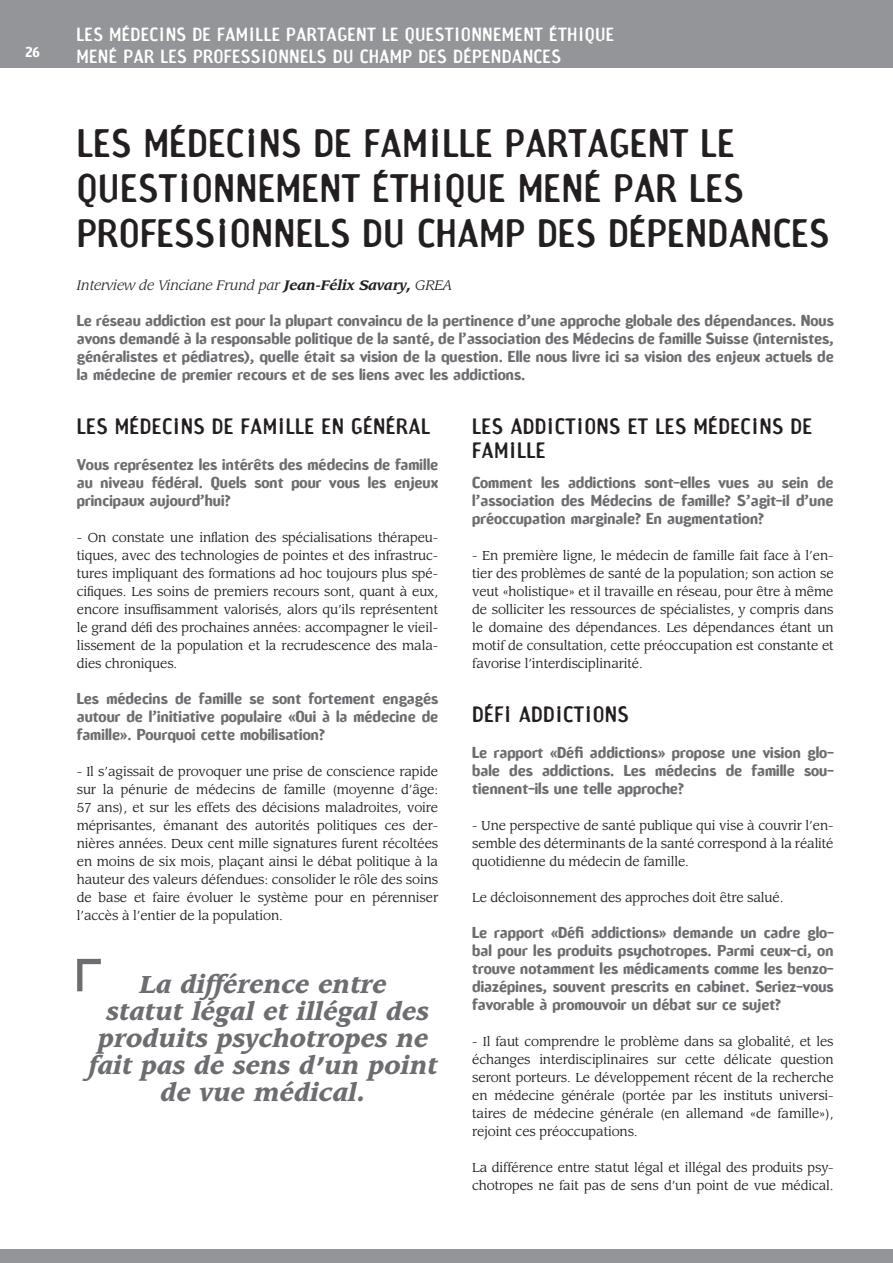
<style>
.page{position:relative;width:893px;height:1263px;background:#fff}
.page>*{position:absolute;margin:0;border:0;box-sizing:border-box;transform-origin:0 0}
.t1{font:37.5px/45px "Amoebia Sans";letter-spacing:.01em;color:#231f20}
.t2{font:italic 900 24px/27px "Leawood";color:#6c6d70;text-align:center}
.t3{font:21px/24px "Amoebia Sans";letter-spacing:.02em;color:#231f20}
.t4{font:18px/21.6px "Amoebia Sans";letter-spacing:.02em;color:#fff}
.t5{font:700 15px/18px "Amoebia";color:#6c6d70;text-align:justify}
.t6{font:italic 13.5px "Leawood";color:#231f20}
.t7{font:700 13.5px "Amoebia";color:#fff}
.t8{font:12.75px/18px "Leawood";letter-spacing:-.01em;color:#231f20;text-align:justify}
.s1{font-weight:700}
</style>
<div class="page">
<div style="left:0;top:0;width:893px;height:68px;background:#939598"></div>
<div style="left:0;top:1249px;width:893px;height:14px;background:#939598"></div>
<svg style="left:77px;top:958px;width:24px;height:34px"></svg>
<p class="t7" style="left:26px;top:45px;width:16px">26</p>
<h3 class="t4" style="left:77px;top:24px;width:539px">LES MÉDECINS DE FAMILLE PARTAGENT LE QUESTIONNEMENT ÉTHIQUE<br>MENÉ PAR LES PROFESSIONNELS DU CHAMP DES DÉPENDANCES</h3>
<h1 class="t1" style="left:77px;top:121px;width:754px">LES MÉDECINS DE FAMILLE PARTAGENT LE<br>QUESTIONNEMENT ÉTHIQUE MENÉ PAR LES<br>PROFESSIONNELS DU CHAMP DES DÉPENDANCES</h1>
<p class="t6" style="left:77px;top:277px;width:376px">Interview de Vinciane Frund par <span class="s1">Jean-Félix Savary,</span> GREA</p>
<p class="t5" style="left:77px;top:311px;width:758px">Le réseau addiction est pour la plupart convaincu de la pertinence d’une approche globale des dépendances. Nous avons demandé à la responsable politique de la santé, de l’association des Médecins de famille Suisse (internistes, généralistes et pédiatres), quelle était sa vision de la question. Elle nous livre ici sa vision des enjeux actuels de la médecine de premier recours et de ses liens avec les addictions.</p>
<h3 class="t3" style="left:77px;top:414px;width:355px">LES MÉDECINS DE FAMILLE EN GÉNÉRAL</h3>
<p class="t5" style="left:77px;top:455px;width:363px">Vous représentez les intérêts des médecins de famille au niveau fédéral. Quels sont pour vous les enjeux principaux aujourd’hui?</p>
<p class="t8" style="left:77px;top:528px;width:363px">- On constate une inflation des spécialisations thérapeu&shy;tiques, avec des technologies de pointes et des infrastruc&shy;tures impliquant des formations ad hoc toujours plus spé&shy;cifiques. Les soins de premiers recours sont, quant à eux, encore insuffisamment valorisés, alors qu’ils représentent le grand défi des prochaines années: accompagner le vieil&shy;lissement de la population et la recrudescence des mala&shy;dies chroniques.</p>
<p class="t5" style="left:77px;top:689px;width:363px">Les médecins de famille se sont fortement engagés autour de l’initiative populaire «Oui à la médecine de famille». Pourquoi cette mobilisation?</p>
<p class="t8" style="left:77px;top:762px;width:363px">- Il s’agissait de provoquer une prise de conscience rapide sur la pénurie de médecins de famille (moyenne d’âge:<br>57 ans), et sur les effets des décisions maladroites, voire méprisantes, émanant des autorités politiques ces der&shy;nières années. Deux cent mille signatures furent récoltées en moins de six mois, plaçant ainsi le débat politique à la hauteur des valeurs défendues: consolider le rôle des soins de base et faire évoluer le système pour en pérenniser l’accès à l’entier de la population.</p>
<h3 class="t3" style="left:472px;top:414px;width:342px">LES ADDICTIONS ET LES MÉDECINS DE<br>FAMILLE</h3>
<p class="t5" style="left:472px;top:473px;width:363px">Comment les addictions sont-elles vues au sein de l’association des Médecins de famille? S’agit-il d’une préoccupation marginale? En augmentation?</p>
<p class="t8" style="left:472px;top:546px;width:363px">- En première ligne, le médecin de famille fait face à l’en&shy;tier des problèmes de santé de la population; son action se veut «holistique» et il travaille en réseau, pour être à même de solliciter les ressources de spécialistes, y compris dans le domaine des dépendances. Les dépendances étant un motif de consultation, cette préoccupation est constante et favorise l’interdisciplinarité.</p>
<h3 class="t3" style="left:472px;top:702px;width:158px">DÉFI ADDICTIONS</h3>
<p class="t5" style="left:472px;top:743px;width:363px">Le rapport «Défi addictions» propose une vision glo&shy;bale des addictions. Les médecins de famille sou&shy;tiennent-ils une telle approche?</p>
<p class="t8" style="left:472px;top:816px;width:363px">- Une perspective de santé publique qui vise à couvrir l’en&shy;semble des déterminants de la santé correspond à la réalité quotidienne du médecin de famille.</p>
<p class="t8" style="left:472px;top:888px;width:313px">Le décloisonnement des approches doit être salué.</p>
<p class="t5" style="left:472px;top:923px;width:363px">Le rapport «Défi addictions» demande un cadre glo&shy;bal pour les produits psychotropes. Parmi ceux-ci, on trouve notamment les médicaments comme les benzo&shy;diazépines, souvent prescrits en cabinet. Seriez-vous favorable à promouvoir un débat sur ce sujet?</p>
<p class="t8" style="left:472px;top:1032px;width:363px">- Il faut comprendre le problème dans sa globalité, et les échanges interdisciplinaires sur cette délicate question seront porteurs. Le développement récent de la recherche en médecine générale (portée par les instituts universi&shy;taires de médecine générale (en allemand «de famille»), rejoint ces préoccupations.</p>
<p class="t8" style="left:472px;top:1158px;width:363px">La différence entre statut légal et illégal des produits psy&shy;chotropes ne fait pas de sens d’un point de vue médical.</p>
<h2 class="t2" style="left:89px;top:971px;width:350px">La différence entre<br>statut légal et illégal des produits psychotropes ne fait pas de sens d’un point de vue médical.</h2>
</div>
